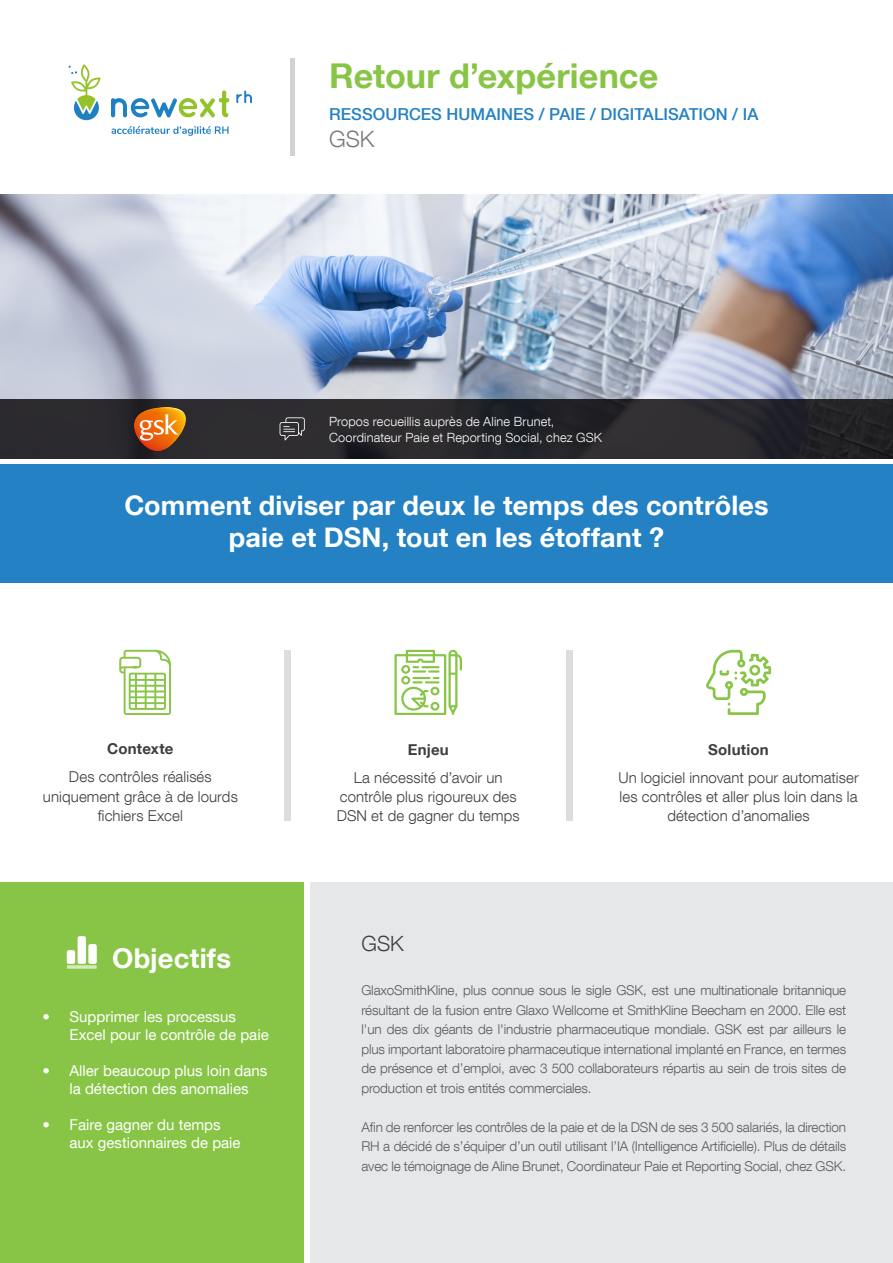
<style>
.page{position:relative;width:893px;height:1263px;background:#fff}
.page>*{position:absolute;margin:0;border:0;box-sizing:border-box;transform-origin:0 0}
.t1{font:700 34.2px "Helvetica Neue LT Com";letter-spacing:.005em;color:#88c546}
.t2{font:700 27.3px "Helvetica Neue LT Com";letter-spacing:.01em;color:#fff}
.t3{font:700 27px/32.4px "Helvetica Neue LT Com";letter-spacing:.005em;color:#fff;text-align:center}
.t4{font:300 22.5px "Helvetica Neue LT Com";color:#787879}
.t5{font:300 21px "Helvetica Neue LT Com";color:#3e3e40}
.t6{font:500 16.5px "Helvetica Neue LT Com";letter-spacing:.005em;color:#2381c4}
.t7{font:300 15px/19px "Helvetica Neue LT Com";letter-spacing:.01em;color:#3e3e40;text-align:center}
.t8{font:15px/18px "Helvetica Neue LT Com";color:#fff}
.t9{font:700 15px "Helvetica Neue LT Com";letter-spacing:.015em;color:#3e3e40}
.t10{font:300 13.5px/19.5px "Helvetica Neue LT Com";letter-spacing:-.01em;color:#5b5b5d;text-align:justify}
.t11{font:300 12.75px/15.3px "Helvetica Neue LT Com";letter-spacing:.015em;color:#fff}
</style>
<div class="page">
<div style="left:310px;top:882px;width:583px;height:381px;background:#e6e7e9"></div>
<div style="left:284px;top:650px;width:6px;height:171px;background:#dcdddf"></div>
<div style="left:566px;top:650px;width:6px;height:171px;background:#dcdddf"></div>
<img style="left:0;top:195px;width:893px;height:204px">
<svg style="left:0;top:399px;width:893px;height:60px;background:#28272b"></svg>
<div style="left:0;top:882px;width:303px;height:381px;background:#88c546"></div>
<hr style="left:67px;top:967px;width:30px;height:1px;background:#fff">
<div style="left:67px;top:950px;width:8px;height:14px;background:#fff;border-radius:2px"></div>
<hr style="left:67px;top:965px;width:30px;height:2px;background:#fff">
<div style="left:78px;top:936px;width:8px;height:28px;background:#fff;border-radius:2px"></div>
<div style="left:88px;top:944px;width:9px;height:20px;background:#fff;border-radius:2px"></div>
<hr style="left:290px;top:58px;width:4px;height:98px;background:#d1d2d4">
<div style="left:0;top:464px;width:893px;height:119px;background:#2381c4"></div>
<img style="left:135px;top:407px;width:51px;height:44px">
<svg style="left:280px;top:417px;width:25px;height:23px"></svg>
<svg style="left:394px;top:650px;width:68px;height:65px"></svg>
<svg style="left:119px;top:650px;width:52px;height:65px"></svg>
<svg style="left:706px;top:650px;width:65px;height:65px"></svg>
<svg style="left:111px;top:90px;width:118px;height:27px"></svg>
<svg style="left:236px;top:91px;width:16px;height:12px"></svg>
<svg style="left:69px;top:64px;width:32px;height:56px"></svg>
<svg style="left:111px;top:126px;width:118px;height:10px"></svg>
<p class="t1" style="left:329px;top:55px;width:331px">Retour d’expérience</p>
<p class="t6" style="left:329px;top:104px;width:431px">RESSOURCES HUMAINES / PAIE / DIGITALISATION / IA</p>
<p class="t4" style="left:329px;top:125px;width:47px">GSK</p>
<p class="t11" style="left:329px;top:414px;width:274px">Propos recueillis auprès de Aline Brunet,<br>Coordinateur Paie et Reporting Social, chez GSK</p>
<p class="t3" style="left:124px;top:488px;width:646px">Comment diviser par deux le temps des contrôles paie et DSN, tout en les étoffant ?</p>
<p class="t9" style="left:107px;top:740px;width:68px">Contexte</p>
<p class="t7" style="left:43px;top:767px;width:196px">Des contrôles réalisés uniquement grâce à de lourds fichiers Excel</p>
<p class="t2" style="left:112px;top:941px;width:120px">Objectifs</p>
<p class="t8" style="left:70px;top:1007px;width:201px;text-indent:-27px">• Supprimer les processus<br>Excel pour le contrôle de paie</p>
<p class="t8" style="left:43px;top:1061px;width:226px;text-align:center">• Aller beaucoup plus loin dans la détection des anomalies</p>
<p class="t8" style="left:70px;top:1115px;width:173px;text-indent:-27px">• Faire gagner du temps aux gestionnaires de paie</p>
<p class="t9" style="left:408px;top:740px;width:43px">Enjeu</p>
<p class="t7" style="left:337px;top:767px;width:184px">La nécessité d’avoir un contrôle plus rigoureux des<br>DSN et de gagner du temps</p>
<p class="t9" style="left:708px;top:740px;width:62px">Solution</p>
<p class="t7" style="left:618px;top:767px;width:242px">Un logiciel innovant pour automatiser les contrôles et aller plus loin dans la détection d’anomalies</p>
<p class="t5" style="left:361px;top:930px;width:44px">GSK</p>
<p class="t10" style="left:361px;top:980px;width:486px">GlaxoSmithKline, plus connue sous le sigle GSK, est une multinationale britannique résultant de la fusion entre Glaxo Wellcome et SmithKline Beecham en 2000. Elle est l'un des dix géants de l'industrie pharmaceutique mondiale. GSK est par ailleurs le plus important laboratoire pharmaceutique international implanté en France, en termes de présence et d’emploi, avec 3 500 collaborateurs répartis au sein de trois sites de production et trois entités commerciales.</p>
<p class="t10" style="left:361px;top:1117px;width:486px">Afin de renforcer les contrôles de la paie et de la DSN de ses 3 500 salariés, la direction RH a décidé de s’équiper d’un outil utilisant l’IA (Intelligence Artificielle). Plus de détails avec le témoignage de Aline Brunet, Coordinateur Paie et Reporting Social, chez GSK.</p>
</div>
